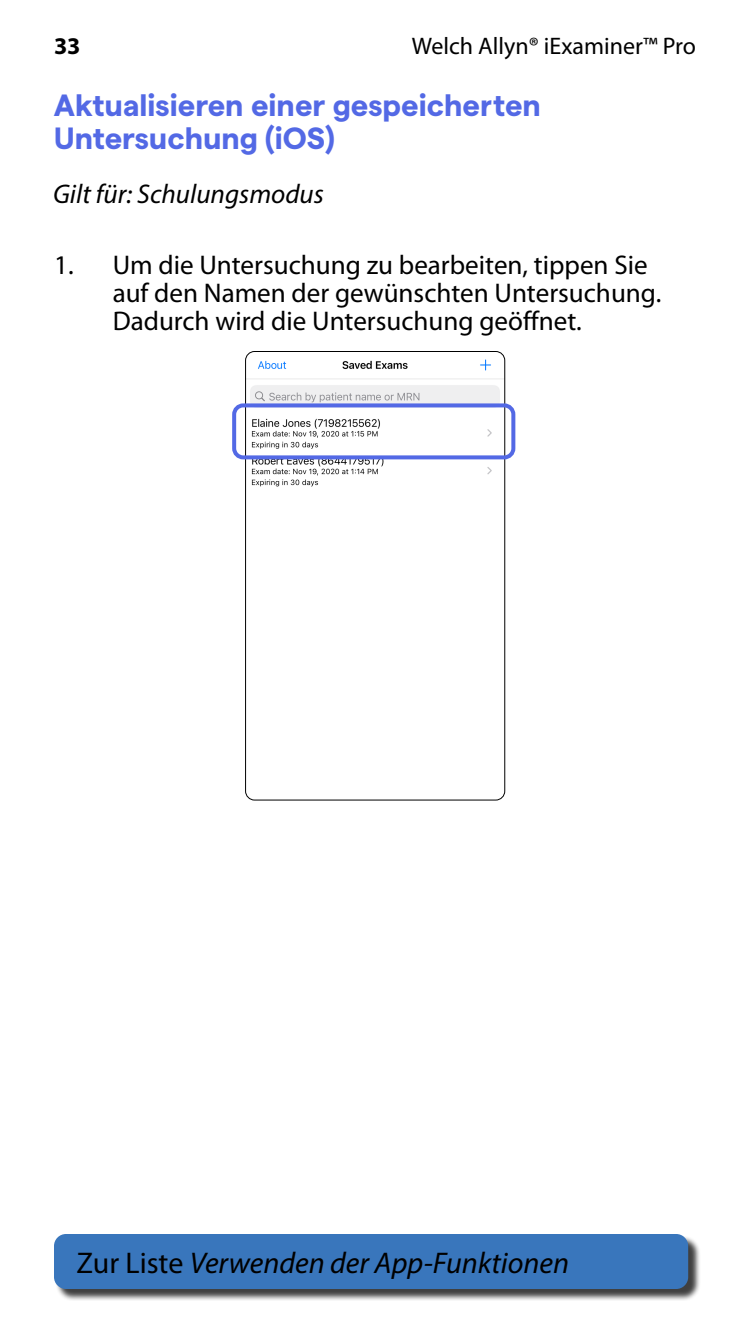
<style>
.page{position:relative;width:750px;height:1334px;background:#fff}
.page>*{position:absolute;margin:0;border:0;box-sizing:border-box;transform-origin:0 0}
.t1{font:700 30.7px/33.4px "Matter";color:#5369e5}
.t2{font:italic 30px "Myriad Pro";color:#000}
.t3{font:27.1px/28px "Myriad Pro";color:#000}
.t4{font:italic 27.1px "Myriad Pro";color:#000}
.t5{font:24px "Myriad Pro";color:#000}
.t6{font:700 24px "Myriad Pro";color:#000}
.s1{font-style:normal}
</style>
<div class="page">
<div style="left:56px;top:1236px;width:645px;height:65px;background:#000;opacity:.75"></div>
<div style="left:54px;top:1234px;width:634px;height:55px;background:#3976bc;border-radius:12px"></div>
<img style="left:247px;top:352px;width:258px;height:447px">
<div style="left:245px;top:351px;width:260px;height:450px;border:1px solid #000;border-radius:9px"></div>
<div style="left:232px;top:403px;width:283px;height:56px;border:4px solid #5369e5;border-radius:9px"></div>
<p class="t6" style="left:54px;top:30px;width:28px">33</p>
<p class="t5" style="left:412px;top:31px;width:286px">Welch Allyn® iExaminer™ Pro</p>
<p class="t1" style="left:54px;top:86px;width:489px">Aktualisieren einer gespeicherten<br>Untersuchung (iOS)</p>
<p class="t4" style="left:53px;top:177px;width:272px">Gilt für: Schulungsmodus</p>
<p class="t3" style="left:113px;top:250px;width:550px;text-indent:-59px">1. Um die Untersuchung zu bearbeiten, tippen Sie auf den Namen der gewünschten Untersuchung.<br>Dadurch wird die Untersuchung geöffnet.</p>
<p class="t2" style="left:76px;top:1244px;width:494px"><span class="s1">Zur Liste</span> Verwenden der App-Funktionen</p>
</div>
